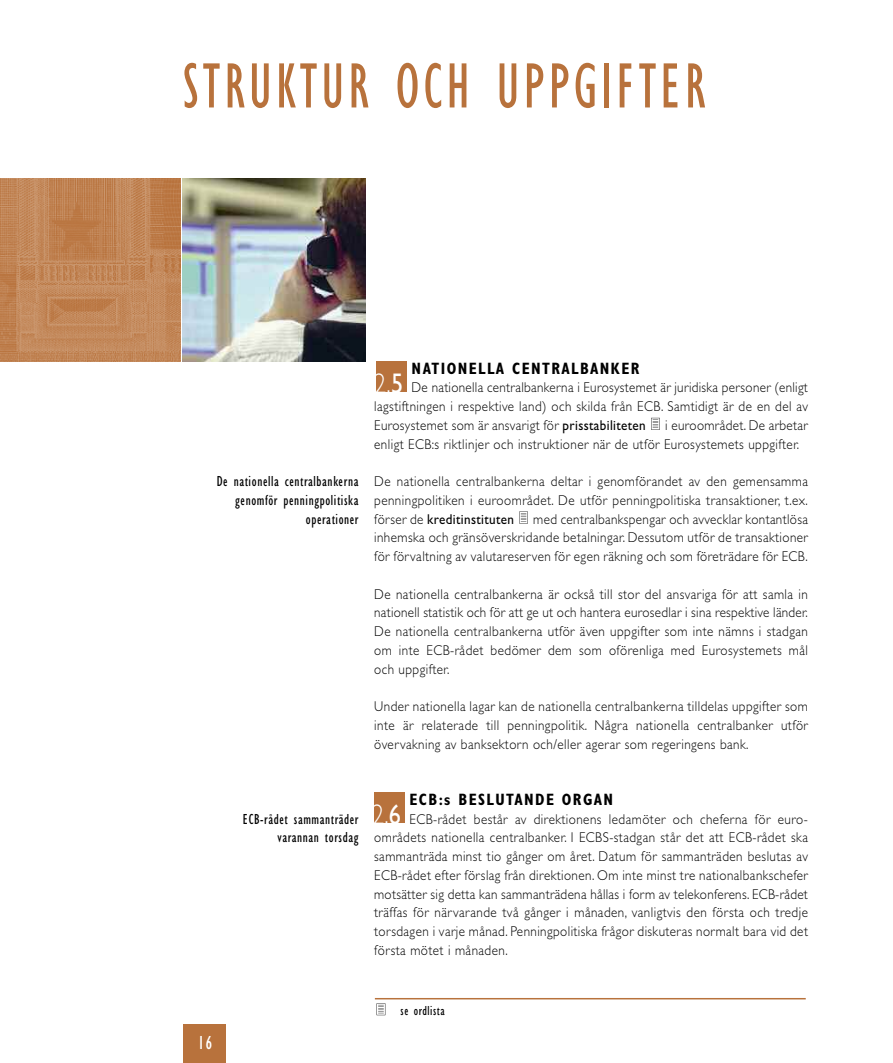
<style>
.page{position:relative;width:893px;height:1063px;background:#fff}
.page>*{position:absolute;margin:0;border:0;box-sizing:border-box;transform-origin:0 0}
.t1{font:condensed 66px "Gill Sans";letter-spacing:.075em;color:#b8723c;scale:.85 1}
.t2{font:300 28.5px "Gill Sans";color:#fff;scale:.85 1}
.t3{font:condensed 19.5px "Gill Sans";color:#fff;scale:.95 1}
.t4{font:700 condensed 16.5px "Gill Sans";letter-spacing:.09em;color:#000;scale:.95 1}
.t5{font:condensed 15px/18.8px "Gill Sans";letter-spacing:.045em;color:#000;text-align:right;scale:.95 1}
.t6{font:300 14.25px/18.8px "Gill Sans";letter-spacing:.035em;color:#000;text-align:justify;scale:.92 1}
.t7{font:condensed 13.5px "Gill Sans";letter-spacing:.045em;color:#000;scale:.95 1}
.s1{font-weight:400}
</style>
<div class="page">
<svg style="left:519px;top:512px;width:9px;height:12px"></svg>
<svg style="left:651px;top:418px;width:9px;height:12px"></svg>
<div style="left:183px;top:1025px;width:43px;height:38px;background:#b8723c"></div>
<img style="left:0;top:178px;width:181px;height:183px">
<img style="left:183px;top:178px;width:183px;height:183px">
<div style="left:377px;top:361px;width:30px;height:31px;background:#b8723c"></div>
<div style="left:374px;top:792px;width:31px;height:31px;background:#b8723c"></div>
<hr style="left:375px;top:998px;width:431px;height:1px;background:#b8723c">
<svg style="left:377px;top:1003px;width:8px;height:12px"></svg>
<h1 class="t1" style="left:183px;top:60px;width:616px">STRUKTUR OCH UPPGIFTER</h1>
<p class="t5" style="left:217px;top:473px;width:151px">De nationella centralbankerna genomför penningpolitiska operationer</p>
<p class="t4" style="left:412px;top:362px;width:241px">NATIONELLA CENTRALBANKER</p>
<p class="t6" style="left:374px;top:378px;width:473px;text-indent:37px">De nationella centralbankerna i Eurosystemet är juridiska personer (enligt lagstiftningen i respektive land) och skilda från ECB. Samtidigt är de en del av Eurosystemet som är ansvarigt för <span class="s1">prisstabiliteten</span></p>
<h2 class="t2" style="left:374px;top:367px;width:36px">2.<span class="s1">5</span></h2>
<p class="t6" style="left:374px;top:415px;width:473px;text-indent:291px">i euroområdet. De arbetar enligt ECB:s riktlinjer och instruktioner när de utför Eurosystemets uppgifter.</p>
<p class="t6" style="left:374px;top:472px;width:473px">De nationella centralbankerna deltar i genomförandet av den gemensamma penningpolitiken i euroområdet. De utför penningpolitiska transaktioner, t.ex. förser de <span class="s1">kreditinstituten</span></p>
<p class="t6" style="left:374px;top:509px;width:473px;text-indent:159px">med centralbankspengar och avvecklar kontantlösa inhemska och gränsöverskridande betalningar. Dessutom utför de transaktioner för förvaltning av valutareserven för egen räkning och som företrädare för ECB.</p>
<p class="t6" style="left:374px;top:584px;width:473px">De nationella centralbankerna är också till stor del ansvariga för att samla in nationell statistik och för att ge ut och hantera eurosedlar i sina respektive länder.<br>De nationella centralbankerna utför även uppgifter som inte nämns i stadgan om inte ECB-rådet bedömer dem som oförenliga med Eurosystemets mål och uppgifter.</p>
<p class="t6" style="left:374px;top:697px;width:473px">Under nationella lagar kan de nationella centralbankerna tilldelas uppgifter som inte är relaterade till penningpolitik. Några nationella centralbanker utför övervakning av banksektorn och/eller agerar som regeringens bank.</p>
<p class="t5" style="left:243px;top:811px;width:123px">ECB-rådet sammanträder varannan torsdag</p>
<p class="t4" style="left:410px;top:793px;width:216px">ECB:s BESLUTANDE ORGAN</p>
<p class="t6" style="left:374px;top:809px;width:473px;text-indent:35px">ECB-rådet består av direktionens ledamöter och cheferna för euro&shy;områdets nationella centralbanker. I ECBS-stadgan står det att ECB-rådet ska sammanträda minst tio gånger om året. Datum för sammanträden beslutas av ECB-rådet efter förslag från direktionen. Om inte minst tre nationalbankschefer motsätter sig detta kan sammanträdena hållas i form av telekonferens. ECB-rådet träffas för närvarande två gånger i månaden, vanligtvis den första och tredje torsdagen i varje månad. Penningpolitiska frågor diskuteras normalt bara vid det första mötet i månaden.</p>
<h2 class="t2" style="left:372px;top:797px;width:36px">2.<span class="s1">6</span></h2>
<h3 class="t3" style="left:198px;top:1035px;width:17px">16</h3>
<p class="t7" style="left:401px;top:1006px;width:48px">se ordlista</p>
</div>
